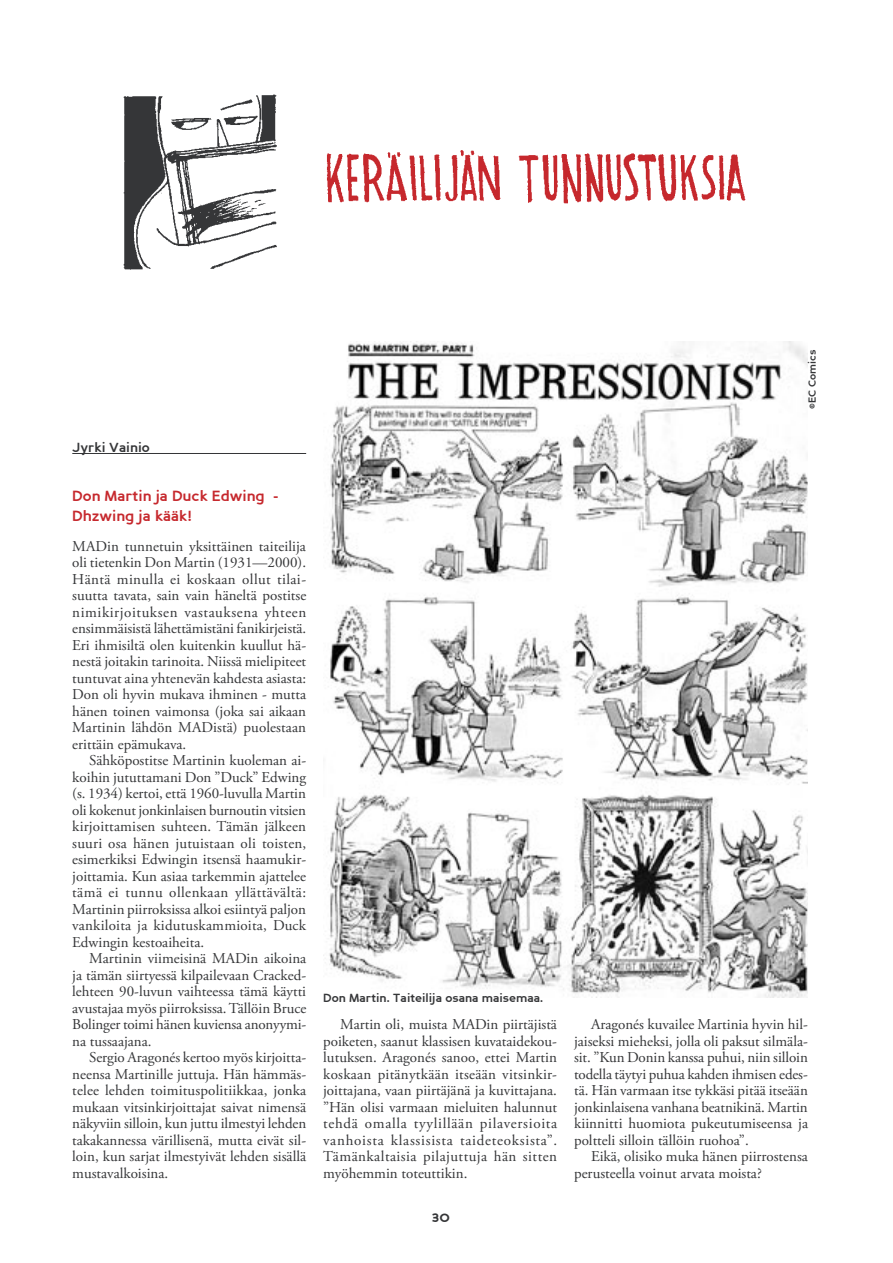
<style>
.page{position:relative;width:893px;height:1263px;background:#fff}
.page>*{position:absolute;margin:0;border:0;box-sizing:border-box;transform-origin:0 0}
.leipä{font:15px/16.5px "Adobe Garamond Pro";color:#353638;text-align:justify}
.Leipä_ei_sis{font:15px/16.5px "Adobe Garamond Pro";letter-spacing:.005em;color:#353638;text-align:justify}
.Väliotsikko_punainen{font:700 15px/19.5px "Perspective Sans";color:#c6282d}
.t1{font:700 15px "Perspective Sans";color:#353638}
.Kirjoittaja{font:700 13.5px "Perspective Sans";color:#353638}
.Kuvateksti{font:700 12px "Perspective Sans";color:#353638}
.copyright{font:700 10.5px "Perspective Sans";color:#353638}
</style>
<div class="page">
<img style="left:323px;top:341px;width:485px;height:656px">
<hr style="left:72px;top:453px;width:234px;height:1px;background:#353638">
<img style="left:123px;top:94px;width:154px;height:176px">
<img style="left:326px;top:150px;width:420px;height:54px">
<p class="Kirjoittaja" style="left:72px;top:439px;width:79px">Jyrki Vainio</p>
<p class="Väliotsikko_punainen" style="left:72px;top:486px;width:208px">Don Martin ja Duck Edwing -<br>Dhzwing ja kääk!</p>
<p class="Leipä_ei_sis" style="left:72px;top:538px;width:236px">MADin tunnetuin yksittäinen taiteilija oli tietenkin Don Martin (1931—2000).<br>Häntä minulla ei koskaan ollut tilai&shy;suutta tavata, sain vain häneltä postitse nimikirjoituksen vastauksena yhteen ensimmäisistä lähettämistäni fanikirjeistä.<br>Eri ihmisiltä olen kuitenkin kuullut hä&shy;nestä joitakin tarinoita. Niissä mielipiteet tuntuvat aina yhtenevän kahdesta asiasta:<br>Don oli hyvin mukava ihminen - mutta hänen toinen vaimonsa (joka sai aikaan Martinin lähdön MADistä) puolestaan erittäin epämukava.</p>
<p class="leipä" style="left:72px;top:753px;width:236px;text-indent:17px">Sähköpostitse Martinin kuoleman ai&shy;koihin jututtamani Don ”Duck” Edwing (s. 1934) kertoi, että 1960-luvulla Martin oli kokenut jonkinlaisen burnoutin vitsien kirjoittamisen suhteen. Tämän jälkeen suuri osa hänen jutuistaan oli toisten, esimerkiksi Edwingin itsensä haamukir&shy;joittamia. Kun asiaa tarkemmin ajattelee tämä ei tunnu ollenkaan yllättävältä:<br>Martinin piirroksissa alkoi esiintyä paljon vankiloita ja kidutuskammioita, Duck Edwingin kestoaiheita.</p>
<p class="leipä" style="left:72px;top:951px;width:236px;text-indent:17px">Martinin viimeisinä MADin aikoina ja tämän siirtyessä kilpailevaan Cracked&shy;lehteen 90-luvun vaihteessa tämä käytti avustajaa myös piirroksissa. Tällöin Bruce Bolinger toimi hänen kuviensa anonyymi&shy;na tussaajana.</p>
<p class="leipä" style="left:72px;top:1050px;width:236px;text-indent:17px">Sergio Aragonés kertoo myös kirjoitta&shy;neensa Martinille juttuja. Hän hämmäs&shy;telee lehden toimituspolitiikkaa, jonka mukaan vitsinkirjoittajat saivat nimensä näkyviin silloin, kun juttu ilmestyi lehden takakannessa värillisenä, mutta eivät sil&shy;loin, kun sarjat ilmestyivät lehden sisällä mustavalkoisina.</p>
<p class="Kuvateksti" style="left:323px;top:991px;width:222px">Don Martin. Taiteilija osana maisemaa.</p>
<p class="copyright" style="left:806px;top:409px;width:61px;rotate:-90deg">©EC Comics</p>
<p class="leipä" style="left:323px;top:1017px;width:236px;text-indent:17px">Martin oli, muista MADin piirtäjistä poiketen, saanut klassisen kuvataidekou&shy;lutuksen. Aragonés sanoo, ettei Martin koskaan pitänytkään itseään vitsinkir&shy;joittajana, vaan piirtäjänä ja kuvittajana. ”Hän olisi varmaan mieluiten halunnut tehdä omalla tyylillään pilaversioita vanhoista klassisista taideteoksista”.<br>Tämänkaltaisia pilajuttuja hän sitten myöhemmin toteuttikin.</p>
<p class="leipä" style="left:574px;top:1017px;width:236px;text-indent:17px">Aragonés kuvailee Martinia hyvin hil&shy;jaiseksi mieheksi, jolla oli paksut silmäla&shy;sit. ”Kun Donin kanssa puhui, niin silloin todella täytyi puhua kahden ihmisen edes&shy;tä. Hän varmaan itse tykkäsi pitää itseään jonkinlaisena vanhana beatnikinä. Martin kiinnitti huomiota pukeutumiseensa ja poltteli silloin tällöin ruohoa”.</p>
<p class="leipä" style="left:574px;top:1149px;width:235px;text-indent:17px">Eikä, olisiko muka hänen piirrostensa perusteella voinut arvata moista?</p>
<p class="t1" style="left:432px;top:1208px;width:20px">30</p>
</div>
